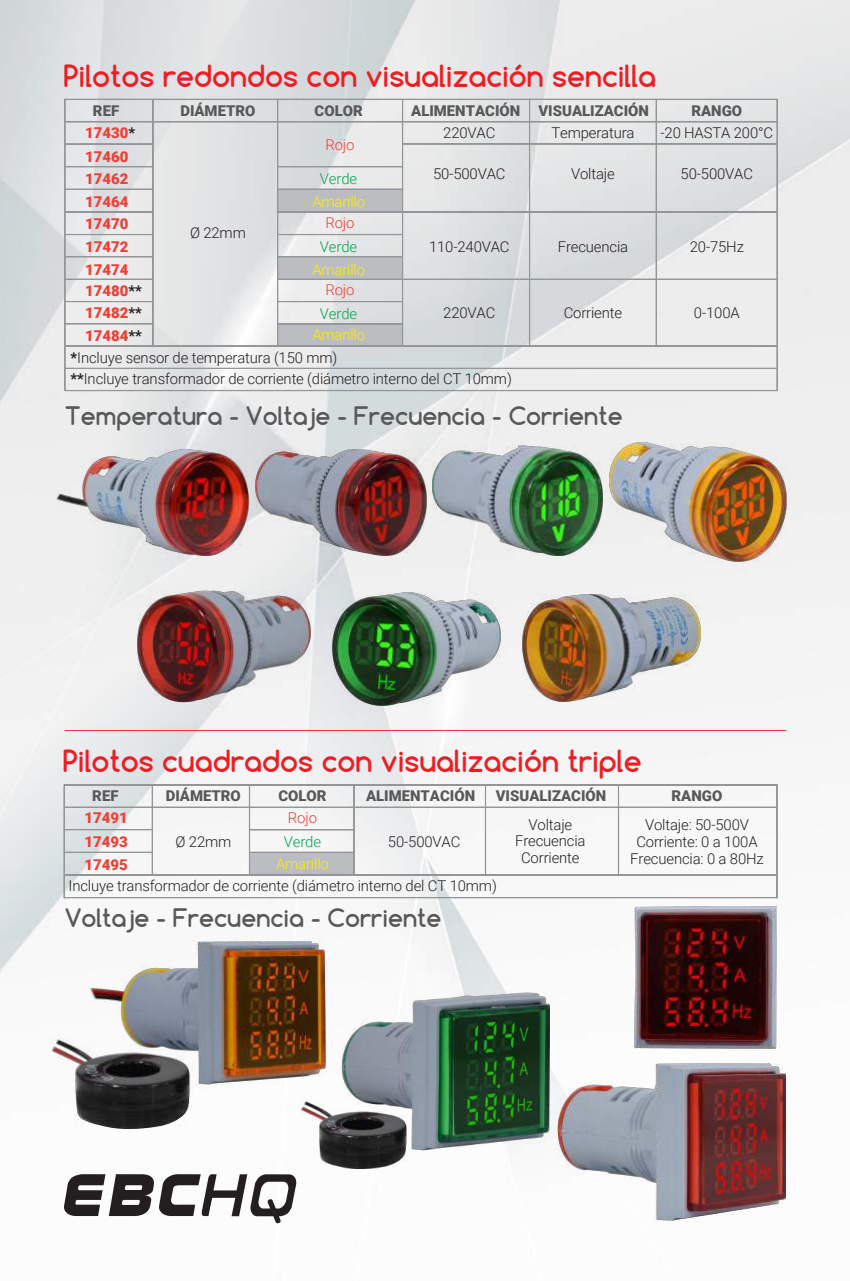
<style>
.page{position:relative;width:850px;height:1281px;background:#fff}
.page>*{position:absolute;margin:0;border:0;box-sizing:border-box;transform-origin:0 0}
.t1{font:700 28.8px "Comfortaa";color:#ee1d23}
.t2{font:700 24px "Comfortaa";color:#57585a}
.t3{font:300 14.8px/16.8px "Roboto";letter-spacing:-.01em;color:#231f20;text-align:center}
.t4{font:900 14.8px "Roboto";color:#57585a}
.t5{font:900 14.8px/22.8px "Roboto";letter-spacing:.005em;color:#ee3e35}
.t6{font:300 14.8px "Roboto";letter-spacing:-.01em;color:#fff101}
.t7{font:300 14.8px "Roboto";letter-spacing:-.01em;color:#00a54f}
.t8{font:300 14.8px "Roboto";letter-spacing:-.01em;color:#ee3e35}
.s1{font-weight:700;color:#231f20}
.s2{font-weight:700}
</style>
<div class="page">
<img style="left:0;top:0;width:849px;height:1224px">
<svg style="left:64px;top:1174px;width:232px;height:49px"></svg>
<div style="left:278px;top:324px;width:125px;height:22px;background:#bcbdc0"></div>
<div style="left:278px;top:257px;width:125px;height:22px;background:#bcbdc0"></div>
<div style="left:277px;top:190px;width:125px;height:22px;background:#bcbdc0"></div>
<div style="left:64px;top:143px;width:89px;height:2px;border:1px solid #939598"></div>
<div style="left:64px;top:166px;width:89px;height:1px;border:1px solid #939598"></div>
<div style="left:64px;top:189px;width:89px;height:1px;border:1px solid #939598"></div>
<div style="left:64px;top:211px;width:89px;height:2px;border:1px solid #939598"></div>
<div style="left:277px;top:211px;width:126px;height:2px;border:1px solid #939598"></div>
<div style="left:402px;top:211px;width:375px;height:2px;border:1px solid #939598"></div>
<div style="left:402px;top:143px;width:375px;height:2px;border:1px solid #939598"></div>
<div style="left:64px;top:234px;width:89px;height:1px;border:1px solid #939598"></div>
<div style="left:64px;top:256px;width:89px;height:1px;border:1px solid #939598"></div>
<div style="left:64px;top:279px;width:89px;height:1px;border:1px solid #939598"></div>
<div style="left:64px;top:301px;width:89px;height:1px;border:1px solid #939598"></div>
<div style="left:64px;top:323px;width:89px;height:1px;border:1px solid #939598"></div>
<div style="left:277px;top:166px;width:126px;height:1px;border:1px solid #939598"></div>
<div style="left:277px;top:189px;width:126px;height:1px;border:1px solid #939598"></div>
<div style="left:64px;top:99px;width:1px;height:292px;border:1px solid #939598"></div>
<div style="left:277px;top:99px;width:1px;height:247px;border:1px solid #939598"></div>
<div style="left:402px;top:99px;width:1px;height:248px;border:1px solid #939598"></div>
<div style="left:529px;top:99px;width:1px;height:247px;border:1px solid #939598"></div>
<div style="left:655px;top:99px;width:1px;height:248px;border:1px solid #939598"></div>
<div style="left:152px;top:99px;width:1px;height:248px;border:1px solid #939598"></div>
<div style="left:776px;top:99px;width:1px;height:292px;border:1px solid #939598"></div>
<div style="left:64px;top:99px;width:713px;height:1px;border:1px solid #939598"></div>
<div style="left:65px;top:121px;width:712px;height:1px;border:1px solid #939598"></div>
<div style="left:277px;top:301px;width:126px;height:1px;border:1px solid #939598"></div>
<div style="left:277px;top:323px;width:126px;height:1px;border:1px solid #939598"></div>
<div style="left:65px;top:345px;width:712px;height:2px;border:1px solid #939598"></div>
<div style="left:64px;top:368px;width:713px;height:1px;border:1px solid #939598"></div>
<div style="left:65px;top:390px;width:712px;height:1px;border:1px solid #939598"></div>
<div style="left:277px;top:234px;width:126px;height:1px;border:1px solid #939598"></div>
<div style="left:277px;top:256px;width:126px;height:1px;border:1px solid #939598"></div>
<div style="left:277px;top:279px;width:500px;height:1px;border:1px solid #939598"></div>
<img style="left:57px;top:449px;width:191px;height:106px">
<img style="left:255px;top:449px;width:171px;height:106px">
<img style="left:432px;top:446px;width:170px;height:109px">
<img style="left:609px;top:443px;width:177px;height:119px">
<img style="left:138px;top:591px;width:172px;height:111px">
<img style="left:332px;top:592px;width:168px;height:114px">
<img style="left:522px;top:594px;width:178px;height:107px">
<div style="left:249px;top:852px;width:105px;height:23px;background:#bcbdc0"></div>
<div style="left:64px;top:829px;width:89px;height:1px;border:1px solid #939598"></div>
<div style="left:64px;top:852px;width:89px;height:1px;border:1px solid #939598"></div>
<div style="left:64px;top:897px;width:713px;height:1px;border:1px solid #939598"></div>
<div style="left:64px;top:874px;width:713px;height:1px;border:1px solid #939598"></div>
<div style="left:249px;top:852px;width:105px;height:1px;border:1px solid #939598"></div>
<div style="left:249px;top:829px;width:105px;height:1px;border:1px solid #939598"></div>
<div style="left:249px;top:874px;width:105px;height:1px;border:1px solid #939598"></div>
<div style="left:64px;top:785px;width:1px;height:113px;border:1px solid #939598"></div>
<div style="left:249px;top:785px;width:1px;height:90px;border:1px solid #939598"></div>
<div style="left:353px;top:785px;width:1px;height:90px;border:1px solid #939598"></div>
<div style="left:485px;top:785px;width:1px;height:90px;border:1px solid #939598"></div>
<div style="left:617px;top:785px;width:2px;height:90px;border:1px solid #939598"></div>
<div style="left:152px;top:785px;width:1px;height:90px;border:1px solid #939598"></div>
<div style="left:776px;top:785px;width:1px;height:113px;border:1px solid #939598"></div>
<div style="left:64px;top:784px;width:713px;height:1px;border:1px solid #939598"></div>
<div style="left:64px;top:807px;width:713px;height:1px;border:1px solid #939598"></div>
<svg style="left:64px;top:730px;width:722px;height:1px"></svg>
<img style="left:634px;top:907px;width:142px;height:141px">
<img style="left:557px;top:1063px;width:227px;height:158px">
<img style="left:301px;top:992px;width:248px;height:177px">
<img style="left:51px;top:941px;width:274px;height:187px">
<h1 class="t1" style="left:63px;top:58px;width:594px">Pilotos redondos con visualización sencilla</h1>
<p class="t4" style="left:93px;top:100px;width:28px">REF</p>
<p class="t4" style="left:180px;top:100px;width:76px">DIÁMETRO</p>
<p class="t4" style="left:314px;top:100px;width:50px">COLOR</p>
<p class="t4" style="left:411px;top:100px;width:239px">ALIMENTACIÓN VISUALIZACIÓN</p>
<p class="t4" style="left:691px;top:100px;width:52px">RANGO</p>
<p class="t5" style="left:85px;top:120px;width:52px">17430<span class="s1">*<br></span>17460<br>17462<br>17464<br>17470<br>17472<br>17474</p>
<p class="t5" style="left:85px;top:279px;width:58px;line-height:21.8px">17480<span class="s1">**<br></span>17482<span class="s1">**</span></p>
<p class="t5" style="left:85px;top:324px;width:58px">17484<span class="s1">**</span></p>
<p class="t3" style="left:443px;top:123px;width:54px">220VAC</p>
<p class="t3" style="left:660px;top:123px;width:114px">-20 HASTA 200°C</p>
<p class="t3" style="left:551px;top:123px;width:85px">Temperatura</p>
<p class="t3" style="left:571px;top:165px;width:45px">Voltaje</p>
<p class="t3" style="left:680px;top:165px;width:74px">50-500VAC</p>
<p class="t8" style="left:325px;top:134px;width:31px">Rojo</p>
<p class="t3" style="left:433px;top:165px;width:74px">50-500VAC</p>
<p class="t7" style="left:320px;top:169px;width:39px">Verde</p>
<p class="t6" style="left:312px;top:191px;width:54px">Amarillo</p>
<p class="t8" style="left:325px;top:213px;width:31px">Rojo</p>
<p class="t7" style="left:320px;top:236px;width:39px">Verde</p>
<p class="t3" style="left:190px;top:224px;width:57px">Ø 22mm</p>
<p class="t3" style="left:429px;top:238px;width:82px">110-240VAC</p>
<p class="t3" style="left:689px;top:238px;width:56px">20-75Hz</p>
<p class="t3" style="left:557px;top:238px;width:72px">Frecuencia</p>
<p class="t6" style="left:312px;top:260px;width:54px">Amarillo</p>
<p class="t8" style="left:325px;top:280px;width:31px">Rojo</p>
<p class="t7" style="left:320px;top:303px;width:39px">Verde</p>
<p class="t6" style="left:312px;top:325px;width:54px">Amarillo</p>
<p class="t3" style="left:443px;top:303px;width:54px">220VAC</p>
<p class="t3" style="left:563px;top:303px;width:60px">Corriente</p>
<p class="t3" style="left:693px;top:303px;width:47px">0-100A</p>
<p class="t3" style="left:71px;top:346px;width:442px;line-height:21.6px;text-align:left"><span class="s2">*</span>Incluye sensor de temperatura (150 mm)<br><span class="s2">**</span>Incluye transformador de corriente (diámetro interno del CT 10mm)</p>
<h2 class="t2" style="left:65px;top:401px;width:559px">Temperatura - Voltaje - Frecuencia - Corriente</h2>
<h1 class="t1" style="left:63px;top:743px;width:580px">Pilotos cuadrados con visualización triple</h1>
<p class="t4" style="left:92px;top:785px;width:28px">REF</p>
<p class="t4" style="left:166px;top:785px;width:76px">DIÁMETRO</p>
<p class="t4" style="left:278px;top:785px;width:50px">COLOR</p>
<p class="t4" style="left:366px;top:785px;width:111px">ALIMENTACIÓN</p>
<p class="t4" style="left:495px;top:785px;width:112px">VISUALIZACIÓN</p>
<p class="t4" style="left:671px;top:785px;width:52px">RANGO</p>
<p class="t5" style="left:84px;top:806px;width:45px;text-align:justify">17491<br>17493<br>17495</p>
<p class="t8" style="left:288px;top:807px;width:31px">Rojo</p>
<p class="t6" style="left:276px;top:854px;width:54px">Amarillo</p>
<p class="t3" style="left:515px;top:815px;width:72px">Voltaje<br>Frecuencia<br>Corriente</p>
<p class="t3" style="left:630px;top:816px;width:135px">Voltaje: 50-500V<br>Corriente: 0 a 100A<br>Frecuencia: 0 a 80Hz</p>
<p class="t7" style="left:284px;top:831px;width:39px">Verde</p>
<p class="t3" style="left:175px;top:833px;width:57px">Ø 22mm</p>
<p class="t3" style="left:388px;top:833px;width:74px">50-500VAC</p>
<p class="t3" style="left:69px;top:876px;width:429px">Incluye transformador de corriente (diámetro interno del CT 10mm)</p>
<h2 class="t2" style="left:65px;top:902px;width:378px">Voltaje - Frecuencia - Corriente</h2>
</div>
